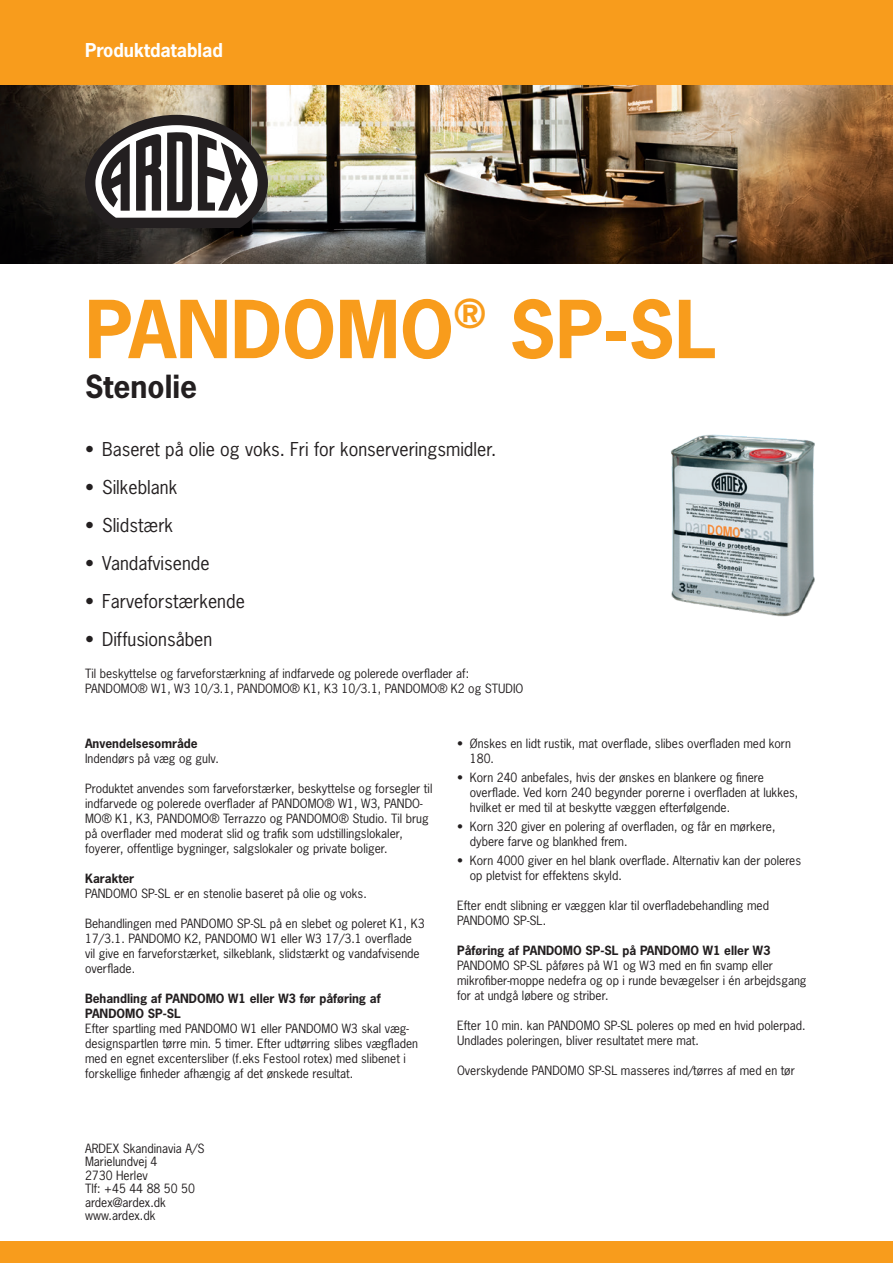
<style>
.page{position:relative;width:893px;height:1263px;background:#fff}
.page>*{position:absolute;margin:0;border:0;box-sizing:border-box;transform-origin:0 0}
.t1{font:700 75px "News Gothic Std";color:#f89c1c}
.Untertitel{font:700 30px "News Gothic Std";color:#231f20}
.t2{font:18px "News Gothic Std";color:#231f20}
.t3{font:700 18px "News Gothic Std";color:#fff}
.t4{font:12px/15px "News Gothic Std";color:#231f20}
.t5{font:700 12px/15px "News Gothic Std";color:#231f20}
</style>
<div class="page">
<img style="left:0;top:85px;width:893px;height:179px">
<div style="left:0;top:1242px;width:893px;height:21px;background:#f89c1c"></div>
<div style="left:0;top:0;width:893px;height:85px;background:#f89c1c"></div>
<svg style="left:85px;top:115px;width:183px;height:113px"></svg>
<img style="left:670px;top:434px;width:145px;height:183px">
<h3 class="t3" style="left:85px;top:38px;width:139px">Produktdatablad</h3>
<p class="t1" style="left:85px;top:280px;width:633px">PANDOMO<sup>®</sup> SP-SL</p>
<p class="Untertitel" style="left:85px;top:366px;width:114px">Stenolie</p>
<p class="t2" style="left:85px;top:438px;width:413px">• Baseret på olie og voks. Fri for konserveringsmidler.</p>
<p class="t2" style="left:85px;top:476px;width:94px">• Silkeblank</p>
<p class="t2" style="left:85px;top:514px;width:90px">• Slidstærk</p>
<p class="t2" style="left:85px;top:552px;width:126px">• Vandafvisende</p>
<p class="t2" style="left:85px;top:590px;width:161px">• Farveforstærkende</p>
<p class="t2" style="left:85px;top:628px;width:129px">• Diffusionsåben</p>
<p class="t4" style="left:85px;top:666px;width:440px">Til beskyttelse og farveforstærkning af indfarvede og polerede overflader af:<br>PANDOMO® W1, W3 10/3.1, PANDOMO® K1, K3 10/3.1, PANDOMO® K2 og STUDIO</p>
<p class="t5" style="left:85px;top:735px;width:114px">Anvendelsesområde</p>
<p class="t4" style="left:85px;top:750px;width:135px">Indendørs på væg og gulv.</p>
<p class="t4" style="left:85px;top:780px;width:349px">Produktet anvendes som farveforstærker, beskyttelse og forsegler til indfarvede og polerede overflader af PANDOMO® W1, W3, PANDO-MO® K1, K3, PANDOMO® Terrazzo og PANDOMO® Studio. Til brug på overflader med moderat slid og trafik som udstillingslokaler, foyerer, offentlige bygninger, salgslokaler og private boliger.</p>
<p class="t5" style="left:85px;top:870px;width:51px">Karakter</p>
<p class="t4" style="left:85px;top:885px;width:283px">PANDOMO SP-SL er en stenolie baseret på olie og voks.</p>
<p class="t4" style="left:85px;top:915px;width:341px">Behandlingen med PANDOMO SP-SL på en slebet og poleret K1, K3<br>17/3.1. PANDOMO K2, PANDOMO W1 eller W3 17/3.1 overflade vil give en farveforstærket, silkeblank, slidstærkt og vandafvisende overflade.</p>
<p class="t5" style="left:85px;top:990px;width:297px">Behandling af PANDOMO W1 eller W3 før påføring af<br>PANDOMO SP-SL</p>
<p class="t4" style="left:85px;top:1020px;width:335px">Efter spartling med PANDOMO W1 eller PANDOMO W3 skal væg&shy;designspartlen tørre min. 5 timer. Efter udtørring slibes vægfladen med en egnet excentersliber (f.eks Festool rotex) med slibenet i forskellige finheder afhængig af det ønskede resultat.</p>
<p class="t4" style="left:85px;top:1141px;width:121px;line-height:13.5px">ARDEX Skandinavia A/S<br>Marielundvej 4<br>2730 Herlev<br>Tlf: +45 44 88 50 50 ardex@ardex.dk www.ardex.dk</p>
<p class="t4" style="left:470px;top:735px;width:323px;text-indent:-13px">• Ønskes en lidt rustik, mat overflade, slibes overfladen med korn<br>180.</p>
<p class="t4" style="left:470px;top:770px;width:330px;text-indent:-13px">• Korn 240 anbefales, hvis der ønskes en blankere og finere overflade. Ved korn 240 begynder porerne i overfladen at lukkes, hvilket er med til at beskytte væggen efterfølgende.</p>
<p class="t4" style="left:470px;top:819px;width:307px;text-indent:-13px">• Korn 320 giver en polering af overfladen, og får en mørkere, dybere farve og blankhed frem.</p>
<p class="t4" style="left:470px;top:853px;width:333px;text-indent:-13px">• Korn 4000 giver en hel blank overflade. Alternativ kan der poleres op pletvist for effektens skyld.</p>
<p class="t4" style="left:457px;top:898px;width:313px">Efter endt slibning er væggen klar til overfladebehandling med<br>PANDOMO SP-SL.</p>
<p class="t5" style="left:457px;top:943px;width:315px">Påføring af PANDOMO SP-SL på PANDOMO W1 eller W3</p>
<p class="t4" style="left:457px;top:958px;width:351px">PANDOMO SP-SL påføres på W1 og W3 med en fin svamp eller mikrofiber-moppe nedefra og op i runde bevægelser i én arbejdsgang for at undgå løbere og striber.</p>
<p class="t4" style="left:457px;top:1018px;width:350px">Efter 10 min. kan PANDOMO SP-SL poleres op med en hvid polerpad.<br>Undlades poleringen, bliver resultatet mere mat.</p>
<p class="t4" style="left:457px;top:1063px;width:339px">Overskydende PANDOMO SP-SL masseres ind/tørres af med en tør</p>
</div>
